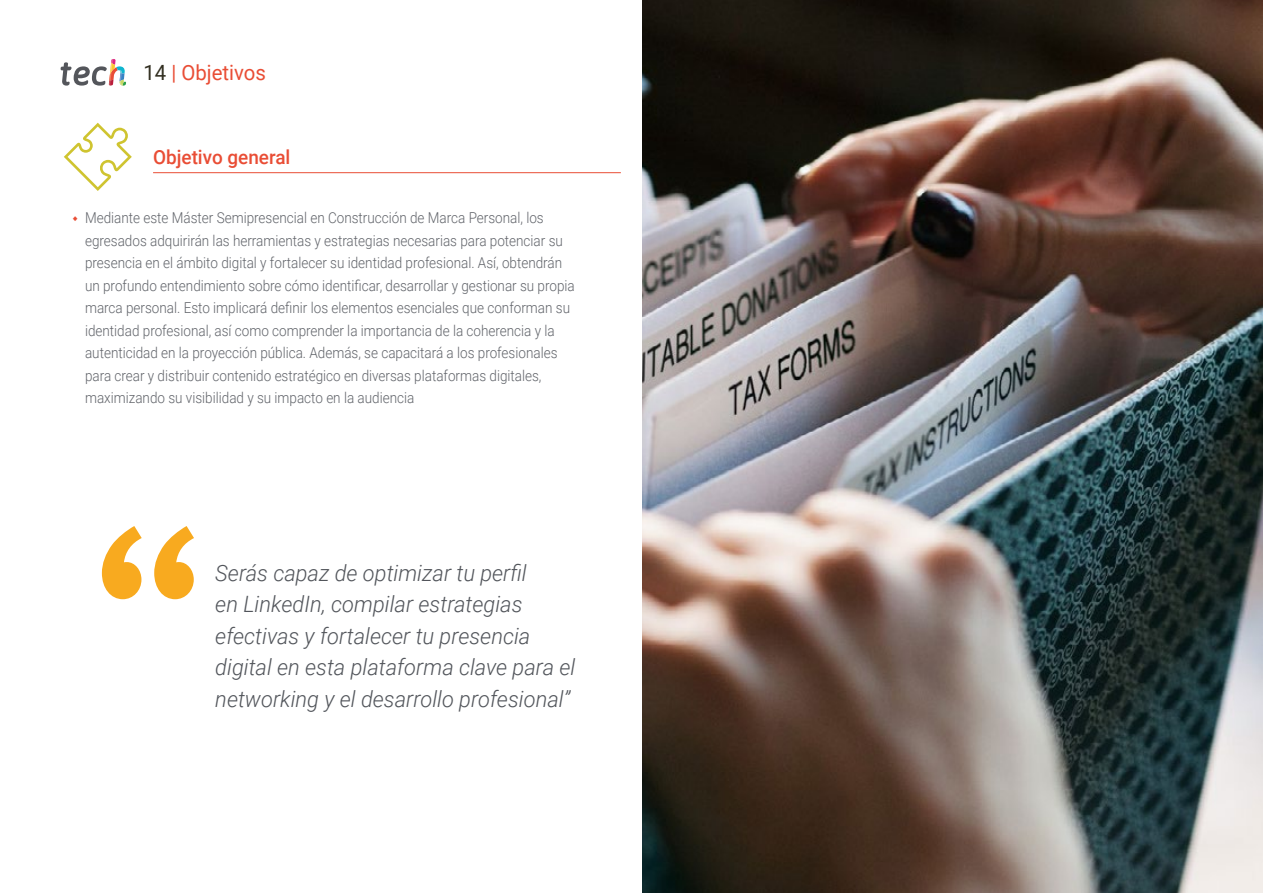
<style>
.page{position:relative;width:1263px;height:893px;background:#fff}
.page>*{position:absolute;margin:0;border:0;box-sizing:border-box;transform-origin:0 0}
.t1{font:italic 300 22.5px/31.5px "Roboto";color:#52555b}
.t2{font:21px "Roboto";color:#e94d35}
.t3{font:500 19.5px "Roboto";color:#e94d35}
.t4{font:300 15px/22.5px "Roboto";color:#61646a;scale:.9 1}
.s1{color:#312e20}
</style>
<div class="page">
<hr style="left:153px;top:172px;width:468px;height:1px;background:#e94d35">
<svg style="left:64px;top:123px;width:68px;height:68px"></svg>
<img style="left:642px;top:0;width:621px;height:893px">
<svg style="left:102px;top:526px;width:92px;height:73px"></svg>
<svg style="left:61px;top:59px;width:65px;height:27px"></svg>
<h2 class="t2" style="left:144px;top:57px;width:124px"><span class="s1">14</span> | Objetivos</h2>
<h3 class="t3" style="left:153px;top:144px;width:139px">Objetivo general</h3>
<p class="t4" style="left:85px;top:206px;width:546px">Mediante este Máster Semipresencial en Construcción de Marca Personal, los egresados adquirirán las herramientas y estrategias necesarias para potenciar su presencia en el ámbito digital y fortalecer su identidad profesional. Así, obtendrán un profundo entendimiento sobre cómo identificar, desarrollar y gestionar su propia marca personal. Esto implicará definir los elementos esenciales que conforman su identidad profesional, así como comprender la importancia de la coherencia y la autenticidad en la proyección pública. Además, se capacitará a los profesionales para crear y distribuir contenido estratégico en diversas plataformas digitales, maximizando su visibilidad y su impacto en la audiencia</p>
<h1 class="t1" style="left:215px;top:556px;width:361px">Serás capaz de optimizar tu perfil<br>en LinkedIn, compilar estrategias efectivas y fortalecer tu presencia digital en esta plataforma clave para el networking y el desarrollo profesional”</h1>
</div>
